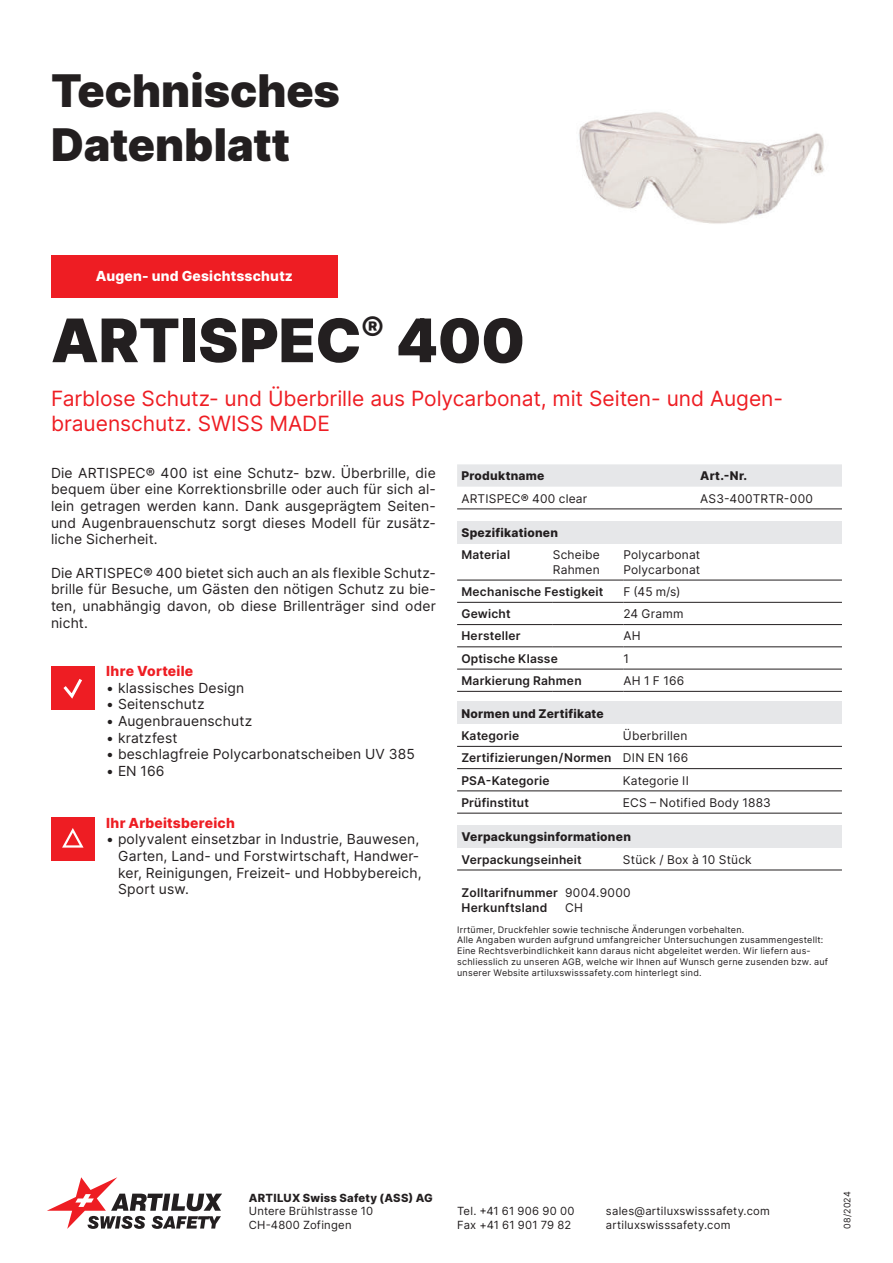
<style>
.page{position:relative;width:893px;height:1263px;background:#fff}
.page>*{position:absolute;margin:0;border:0;box-sizing:border-box;transform-origin:0 0}
.t1{font:900 60px "Inter";color:#231f20}
.t2{font:900 45px/54px "Inter";color:#231f20}
.t3{font:21px/25.2px "Inter";color:#ee1d23}
.t4{font:13.8px/16.6px "Inter";letter-spacing:.01em;color:#231f20;text-align:justify}
.t5{font:800 13.8px "Inter";letter-spacing:.015em;color:#ee1d23}
.t6{font:800 13.8px "Inter";letter-spacing:.015em;color:#fff}
.t7{font:600 12px/22.2px "Inter";letter-spacing:.02em;color:#231f20;text-align:justify}
.t8{font:12px/14.4px "Inter";letter-spacing:.02em;color:#231f20}
.t9{font:800 12px "Inter";letter-spacing:.02em;color:#231f20}
.t10{font:11.25px/13.5px "Inter";letter-spacing:.02em;color:#231f20}
.t11{font:800 11.25px "Inter";letter-spacing:.025em;color:#231f20}
.t12{font:9px/10.8px "Inter";letter-spacing:.03em;color:#231f20}
.s1{font-weight:400}
</style>
<div class="page">
<svg style="left:47px;top:1177px;width:174px;height:52px"></svg>
<div style="left:51px;top:255px;width:287px;height:43px;background:#ee1d23"></div>
<div style="left:51px;top:666px;width:44px;height:43px;background:#ee1d23"></div>
<svg style="left:63px;top:679px;width:19px;height:20px"></svg>
<div style="left:51px;top:817px;width:44px;height:44px;background:#ee1d23"></div>
<svg style="left:62px;top:828px;width:22px;height:20px"></svg>
<div style="left:457px;top:464px;width:385px;height:23px;background:#e6e7e9"></div>
<hr style="left:457px;top:509px;width:243px;height:1px;background:#231f20">
<hr style="left:700px;top:509px;width:142px;height:1px;background:#231f20">
<div style="left:457px;top:521px;width:385px;height:22px;background:#e6e7e9"></div>
<hr style="left:457px;top:580px;width:96px;height:1px;background:#231f20">
<hr style="left:553px;top:580px;width:70px;height:1px;background:#231f20">
<hr style="left:623px;top:580px;width:219px;height:1px;background:#231f20">
<hr style="left:457px;top:602px;width:96px;height:1px;background:#231f20">
<hr style="left:553px;top:602px;width:70px;height:1px;background:#231f20">
<hr style="left:623px;top:602px;width:219px;height:1px;background:#231f20">
<hr style="left:457px;top:624px;width:96px;height:1px;background:#231f20">
<hr style="left:553px;top:624px;width:70px;height:1px;background:#231f20">
<hr style="left:623px;top:624px;width:219px;height:1px;background:#231f20">
<hr style="left:457px;top:647px;width:96px;height:1px;background:#231f20">
<hr style="left:553px;top:647px;width:70px;height:1px;background:#231f20">
<hr style="left:623px;top:647px;width:219px;height:1px;background:#231f20">
<hr style="left:457px;top:669px;width:96px;height:1px;background:#231f20">
<hr style="left:553px;top:669px;width:70px;height:1px;background:#231f20">
<hr style="left:623px;top:669px;width:219px;height:1px;background:#231f20">
<hr style="left:457px;top:691px;width:96px;height:1px;background:#231f20">
<hr style="left:553px;top:691px;width:70px;height:1px;background:#231f20">
<hr style="left:623px;top:691px;width:219px;height:1px;background:#231f20">
<div style="left:457px;top:702px;width:385px;height:22px;background:#e6e7e9"></div>
<hr style="left:457px;top:746px;width:166px;height:1px;background:#231f20">
<hr style="left:623px;top:746px;width:219px;height:1px;background:#231f20">
<hr style="left:457px;top:768px;width:166px;height:1px;background:#231f20">
<hr style="left:623px;top:768px;width:219px;height:1px;background:#231f20">
<hr style="left:457px;top:791px;width:166px;height:1px;background:#231f20">
<hr style="left:623px;top:791px;width:219px;height:1px;background:#231f20">
<hr style="left:457px;top:813px;width:166px;height:1px;background:#231f20">
<hr style="left:623px;top:813px;width:219px;height:1px;background:#231f20">
<div style="left:457px;top:825px;width:385px;height:23px;background:#e6e7e9"></div>
<hr style="left:457px;top:870px;width:166px;height:1px;background:#231f20">
<hr style="left:623px;top:870px;width:219px;height:1px;background:#231f20">
<img style="left:579px;top:112px;width:245px;height:112px">
<h2 class="t2" style="left:51px;top:65px;width:291px">Technisches<br>Datenblatt</h2>
<p class="t6" style="left:96px;top:271px;width:199px">Augen- und Gesichtsschutz</p>
<h1 class="t1" style="left:51px;top:306px;width:475px">ARTISPEC<sup>®</sup> 400</h1>
<h3 class="t3" style="left:51px;top:387px;width:733px">Farblose Schutz- und Überbrille aus Polycarbonat, mit Seiten- und Augen&shy;brauenschutz. SWISS MADE</h3>
<p class="t4" style="left:51px;top:466px;width:386px">Die ARTISPEC® 400 ist eine Schutz- bzw. Überbrille, die bequem über eine Korrektionsbrille oder auch für sich al&shy;lein getragen werden kann. Dank ausgeprägtem Seiten&shy;und Augenbrauenschutz sorgt dieses Modell für zusätz&shy;liche Sicherheit.</p>
<p class="t4" style="left:51px;top:566px;width:386px">Die ARTISPEC® 400 bietet sich auch an als flexible Schutz&shy;brille für Besuche, um Gästen den nötigen Schutz zu bie&shy;ten, unabhängig davon, ob diese Brillenträger sind oder nicht.</p>
<p class="t5" style="left:106px;top:665px;width:88px">Ihre Vorteile</p>
<p class="t4" style="left:106px;top:681px;width:140px">• klassisches Design</p>
<p class="t4" style="left:106px;top:697px;width:100px">• Seitenschutz</p>
<p class="t4" style="left:106px;top:714px;width:147px">• Augenbrauenschutz</p>
<p class="t4" style="left:106px;top:731px;width:73px">• kratzfest</p>
<p class="t4" style="left:106px;top:747px;width:310px">• beschlagfreie Polycarbonatscheiben UV 385</p>
<p class="t4" style="left:106px;top:764px;width:60px">• EN 166</p>
<p class="t9" style="left:461px;top:471px;width:85px">Produktname</p>
<p class="t9" style="left:700px;top:467px;width:48px">Art.-Nr.</p>
<p class="t8" style="left:461px;top:492px;width:128px">ARTISPEC® 400 clear</p>
<p class="t8" style="left:700px;top:491px;width:114px">AS3-400TRTR-000</p>
<p class="t9" style="left:461px;top:528px;width:98px">Spezifikationen</p>
<p class="t7" style="left:461px;top:545px;width:50px">Material</p>
<p class="t8" style="left:553px;top:549px;width:49px">Scheibe<br>Rahmen</p>
<p class="t8" style="left:623px;top:549px;width:78px">Polycarbonat<br>Polycarbonat</p>
<p class="t7" style="left:461px;top:581px;width:143px">Mechanische Festigkeit</p>
<p class="t8" style="left:623px;top:584px;width:59px">F (45 m/s)</p>
<p class="t7" style="left:461px;top:604px;width:51px">Gewicht</p>
<p class="t8" style="left:623px;top:608px;width:62px">24 Gramm</p>
<p class="t7" style="left:461px;top:626px;width:61px">Hersteller</p>
<p class="t8" style="left:623px;top:630px;width:19px">AH</p>
<p class="t7" style="left:461px;top:648px;width:98px">Optische Klasse</p>
<p class="t8" style="left:623px;top:652px;width:7px">1</p>
<p class="t7" style="left:461px;top:671px;width:122px">Markierung Rahmen</p>
<p class="t8" style="left:623px;top:674px;width:62px">AH 1 F 166</p>
<p class="t9" style="left:461px;top:705px;width:144px">Normen und Zertifikate</p>
<p class="t7" style="left:461px;top:726px;width:59px">Kategorie</p>
<p class="t7" style="left:461px;top:726px;width:228px;text-indent:162px"><span class="s1">Überbrillen </span>Zertifizierungen/Normen <span class="s1">DIN EN 166<br></span>PSA-Kategorie</p>
<p class="t8" style="left:623px;top:774px;width:67px">Kategorie II</p>
<p class="t5" style="left:106px;top:817px;width:130px">Ihr Arbeitsbereich</p>
<p class="t4" style="left:118px;top:832px;width:305px;text-align:left;text-indent:-12px">• polyvalent einsetzbar in Industrie, Bauwesen, Garten, Land- und Forstwirtschaft, Handwer&shy;ker, Reinigungen, Freizeit- und Hobbybereich, Sport usw.</p>
<p class="t7" style="left:461px;top:792px;width:69px">Prüfinstitut</p>
<p class="t8" style="left:623px;top:795px;width:149px">ECS – Notified Body 1883</p>
<p class="t9" style="left:461px;top:832px;width:171px">Verpackungsinformationen</p>
<p class="t7" style="left:461px;top:849px;width:122px">Verpackungseinheit</p>
<p class="t8" style="left:623px;top:852px;width:130px">Stück / Box à 10 Stück</p>
<p class="t7" style="left:462px;top:887px;width:171px;line-height:14.4px">Zolltarifnummer <span class="s1">9004.9000<br></span>Herkunftsland</p>
<p class="t8" style="left:565px;top:901px;width:19px">CH</p>
<p class="t12" style="left:457px;top:925px;width:372px">Irrtümer, Druckfehler sowie technische Änderungen vorbehalten.<br>Alle Angaben wurden aufgrund umfangreicher Untersuchungen zusammengestellt:<br>Eine Rechtsverbindlichkeit kann daraus nicht abgeleitet werden. Wir liefern aus&shy;schliesslich zu unseren AGB, welche wir Ihnen auf Wunsch gerne zusenden bzw. auf unserer Website artiluxswisssafety.com hinterlegt sind.</p>
<p class="t11" style="left:249px;top:1190px;width:186px">ARTILUX Swiss Safety (ASS) AG</p>
<p class="t10" style="left:249px;top:1205px;width:126px">Untere Brühlstrasse 10<br>CH-4800 Zofingen</p>
<p class="t10" style="left:457px;top:1204px;width:119px">Tel. +41 61 906 90 00<br>Fax +41 61 901 79 82</p>
<p class="t10" style="left:606px;top:1204px;width:165px">sales@artiluxswisssafety.com artiluxswisssafety.com</p>
<p class="t12" style="left:842px;top:1229px;width:39px;rotate:-90deg">08/2024</p>
</div>
